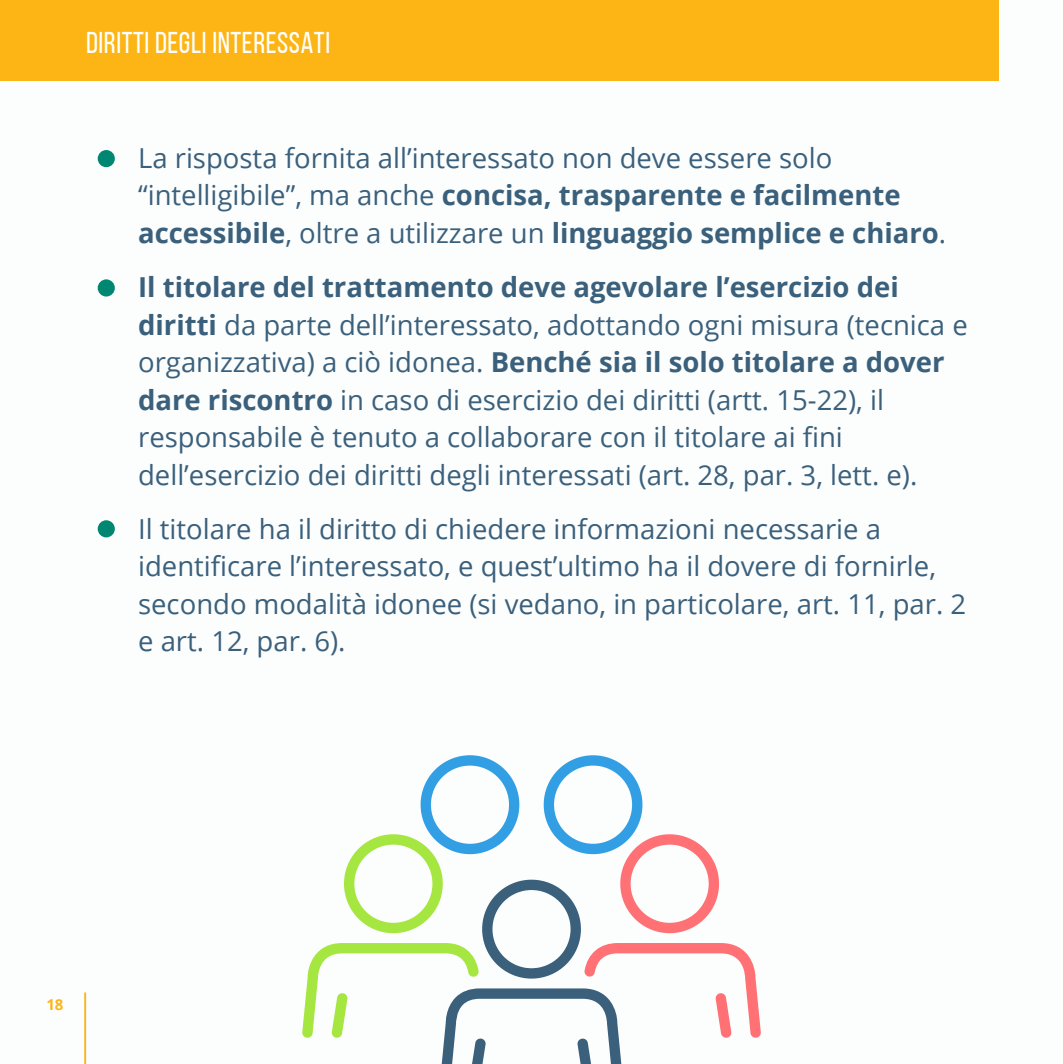
<style>
.page{position:relative;width:1063px;height:1064px;background:#fff}
.page>*{position:absolute;margin:0;border:0;box-sizing:border-box;transform-origin:0 0}
.t1{font:30px "Bebas Neue";letter-spacing:.02em;color:#fff}
.t2{font:27.5px/37.5px "Open Sans";color:#3a607c}
.t3{font:700 15px "Open Sans";color:#fcb514}
.s1{font-weight:700}
</style>
<div class="page">
<div style="left:98px;top:150px;width:17px;height:17px;background:#008772;border-radius:50%"></div>
<div style="left:98px;top:279px;width:17px;height:17px;background:#008772;border-radius:50%"></div>
<div style="left:98px;top:520px;width:17px;height:17px;background:#008772;border-radius:50%"></div>
<svg style="left:302px;top:755px;width:459px;height:308px"></svg>
<div style="left:0;top:0;width:998px;height:80px;background:#fcb514"></div>
<hr style="left:84px;top:992px;width:2px;height:70px;background:#fcb514">
<p class="t1" style="left:86px;top:31px;width:245px">DIRITTI DEGLI INTERESSATI</p>
<p class="t2" style="left:138px;top:138px;width:809px">La risposta fornita all’interessato non deve essere solo “intelligibile”, ma anche <span class="s1">concisa, trasparente e facilmente accessibile</span>, oltre a utilizzare un <span class="s1">linguaggio semplice e chiaro</span>.</p>
<p class="t2" style="left:138px;top:267px;width:831px"><span class="s1">Il titolare del trattamento deve agevolare l’esercizio dei diritti</span> da parte dell’interessato, adottando ogni misura (tecnica e organizzativa) a ciò idonea. <span class="s1">Benché sia il solo titolare a dover dare riscontro</span> in caso di esercizio dei diritti (artt. 15-22), il responsabile è tenuto a collaborare con il titolare ai fini dell’esercizio dei diritti degli interessati (art. 28, par. 3, lett. e).</p>
<p class="t2" style="left:138px;top:509px;width:829px">Il titolare ha il diritto di chiedere informazioni necessarie a identificare l’interessato, e quest’ultimo ha il dovere di fornirle, secondo modalità idonee (si vedano, in particolare, art. 11, par. 2 e art. 12, par. 6).</p>
<p class="t3" style="left:46px;top:993px;width:19px">18</p>
</div>
